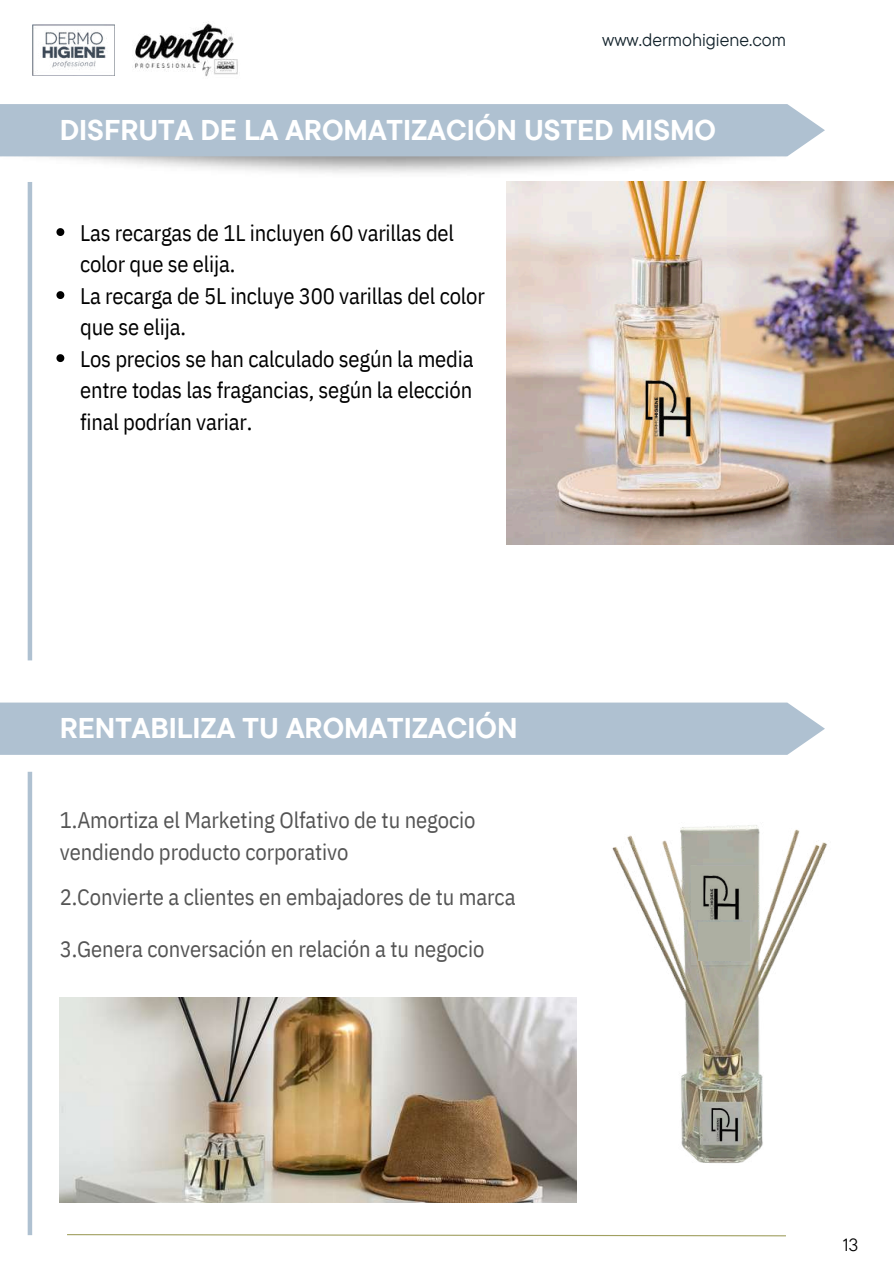
<style>
.page{position:relative;width:894px;height:1264px;background:#fff}
.page>*{position:absolute;margin:0;border:0;box-sizing:border-box;transform-origin:0 0}
.t1{font:700 28.5px "TT Commons Pro";color:#fff}
.t2{font:22.5px/31.5px "IBM Plex Sans Cond";letter-spacing:-.01em;color:#000}
.t3{font:22.5px/31.5px "IBM Plex Sans Cond";letter-spacing:-.005em;color:#545454}
.t4{font:18px "TT Commons Pro";color:#12222b}
.t5{font:17.55px "TT Commons Pro";color:#000}
</style>
<div class="page">
<img style="left:0;top:156px;width:785px;height:26px">
<div style="left:0;top:104px;width:824px;height:52px;background:#afc1d1"></div>
<img style="left:32px;top:24px;width:68px;height:52px">
<img style="left:100px;top:21px;width:160px;height:109px">
<img style="left:506px;top:182px;width:387px;height:362px">
<img style="left:626px;top:367px;width:79px;height:79px">
<hr style="left:28px;top:182px;width:4px;height:478px;background:#afc1d1">
<svg style="left:56px;top:228px;width:8px;height:8px"></svg>
<svg style="left:56px;top:291px;width:8px;height:8px"></svg>
<svg style="left:56px;top:354px;width:8px;height:8px"></svg>
<div style="left:0;top:702px;width:824px;height:53px;background:#afc1d1"></div>
<img style="left:612px;top:825px;width:215px;height:339px">
<img style="left:700px;top:1100px;width:46px;height:46px">
<div style="left:690px;top:865px;width:62px;height:54px;background:#adafa2"></div>
<div style="left:698px;top:922px;width:51px;height:39px;background:#adafa2"></div>
<img style="left:688px;top:865px;width:62px;height:61px">
<hr style="left:28px;top:771px;width:4px;height:464px;background:#afc1d1">
<img style="left:60px;top:997px;width:516px;height:205px">
<svg style="left:67px;top:1234px;width:719px;height:2px"></svg>
<p class="t4" style="left:602px;top:28px;width:185px">www.dermohigiene.com</p>
<p class="t1" style="left:60px;top:111px;width:657px">DISFRUTA DE LA AROMATIZACIÓN USTED MISMO</p>
<p class="t2" style="left:80px;top:216px;width:406px">Las recargas de 1L incluyen 60 varillas del color que se elija.<br>La recarga de 5L incluye 300 varillas del color que se elija.<br>Los precios se han calculado según la media entre todas las fragancias, según la elección final podrían variar.</p>
<p class="t1" style="left:60px;top:709px;width:459px">RENTABILIZA TU AROMATIZACIÓN</p>
<p class="t3" style="left:60px;top:803px;width:417px">1.Amortiza el Marketing Olfativo de tu negocio vendiendo producto corporativo</p>
<p class="t3" style="left:60px;top:881px;width:457px">2.Convierte a clientes en embajadores de tu marca</p>
<p class="t3" style="left:60px;top:932px;width:426px">3.Genera conversación en relación a tu negocio</p>
<p class="t5" style="left:842px;top:1233px;width:17px">13</p>
</div>
